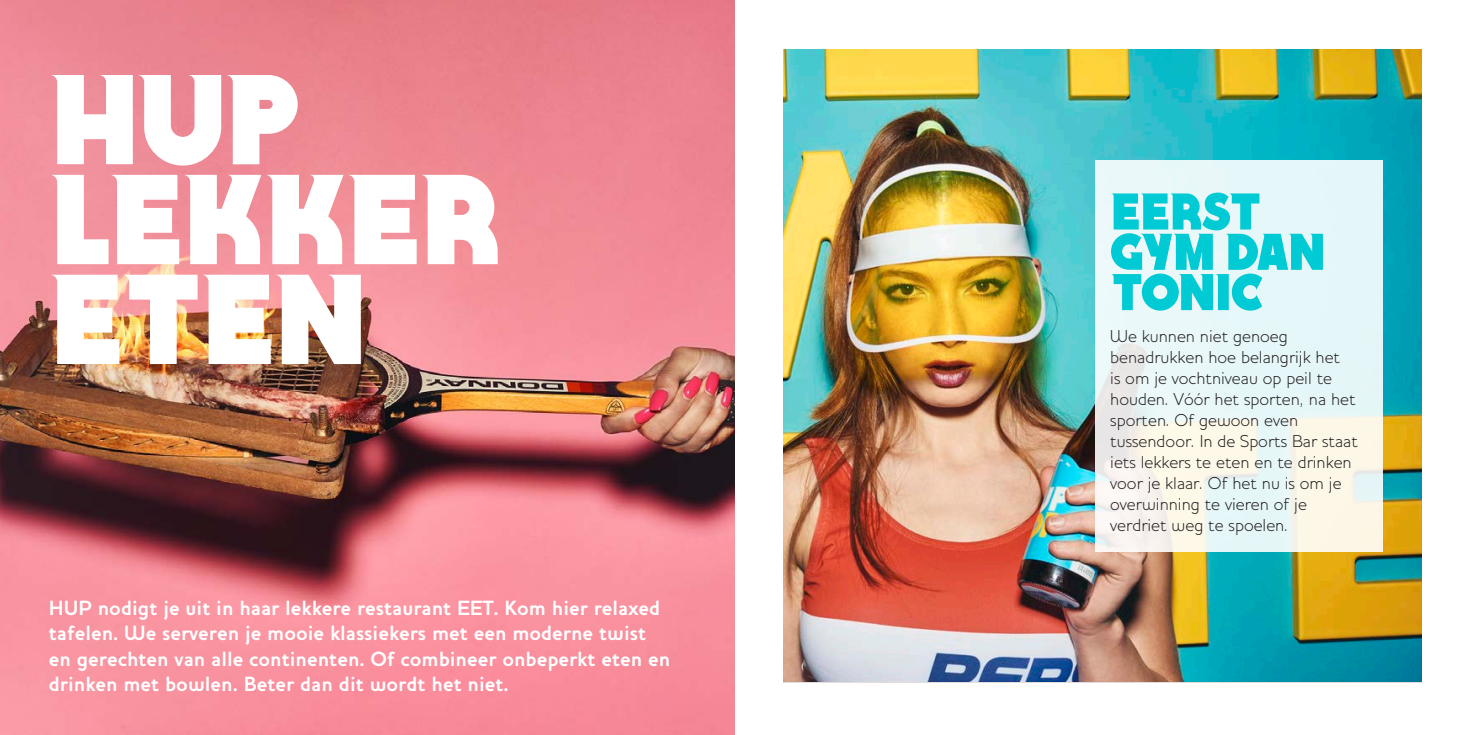
<style>
.page{position:relative;width:1469px;height:735px;background:#fff}
.page>*{position:absolute;margin:0;border:0;box-sizing:border-box;transform-origin:0 0}
.t1{font:127.4px/99.8px "Essay Display";letter-spacing:.01em;color:#fff}
.t2{font:51.45px/40.2px "Essay Display";letter-spacing:-.005em;color:#00cad4}
.Sidebar_Body_Text{font:700 21px/25.2px "Houschka";color:#fff}
.Pull_Quote{font:300 17.5px/21px "Houschka";color:#231f20}
</style>
<div class="page">
<img style="left:0;top:0;width:734px;height:734px">
<img style="left:783px;top:50px;width:638px;height:631px">
<svg style="left:1094px;top:160px;width:288px;height:391px;fill:#e9f7f8"></svg>
<p class="t1" style="left:49px;top:66px;width:252px">HUP</p>
<p class="t1" style="left:49px;top:166px;width:451px">LEKKER<br>ETEN</p>
<p class="Sidebar_Body_Text" style="left:49px;top:595px;width:623px">HUP nodigt je uit in haar lekkere restaurant EET. Kom hier relaxed tafelen. We serveren je mooie klassiekers met een moderne twist en gerechten van alle continenten. Of combineer onbeperkt eten en drinken met bowlen. Beter dan dit wordt het niet.</p>
<p class="t2" style="left:1110px;top:190px;width:215px">EERST<br>GYM DAN<br>TONIC</p>
<p class="Pull_Quote" style="left:1110px;top:325px;width:249px">We kunnen niet genoeg benadrukken hoe belangrijk het<br>is om je vochtniveau op peil te houden. Vóór het sporten, na het sporten. Of gewoon even tussendoor. In de Sports Bar staat iets lekkers te eten en te drinken voor je klaar. Of het nu is om je overwinning te vieren of je verdriet weg te spoelen.</p>
</div>
